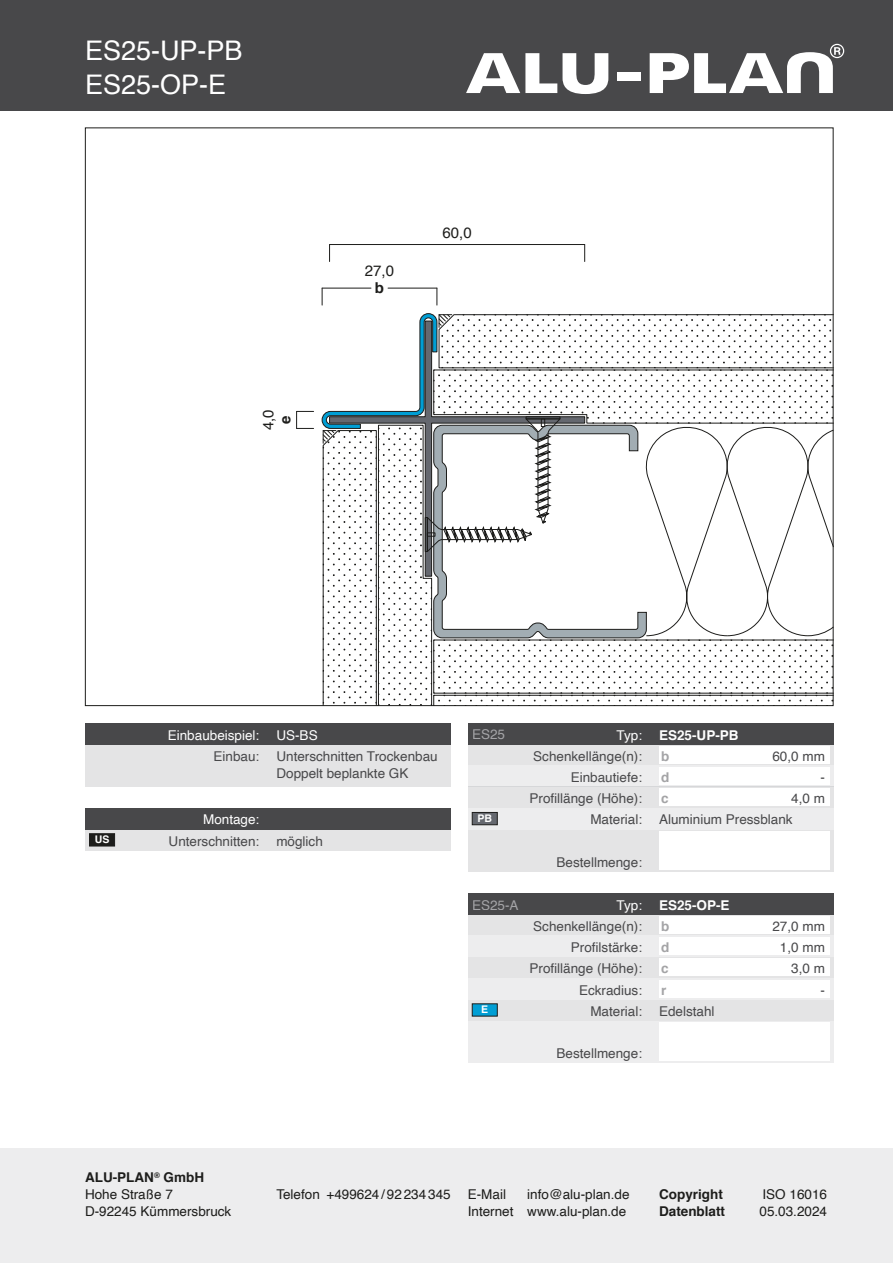
<style>
.page{position:relative;width:893px;height:1263px;background:#fff}
.page>*{position:absolute;margin:0;border:0;box-sizing:border-box;transform-origin:0 0}
.t1{font:27px/34px "Helvetica";color:#fff}
.t2{font:15px "Helvetica";color:#1d1d1b}
.t3{font:700 15px "Helvetica";color:#1d1d1b}
.t4{font:13.5px/17px "Helvetica";color:#48484a}
.t5{font:13.5px/17px "Helvetica";color:#1d1d1b}
.t6{font:13.5px "Helvetica";color:#fff}
.t7{font:700 13.5px "Helvetica";color:#1d1d1b}
.t8{font:700 13.5px "Helvetica";color:#fff}
.t9{font:13.5px "Helvetica";color:#a4a4a7}
.t10{font:700 13.5px "Helvetica";color:#a4a4a6}
.t11{font:700 10.5px "Helvetica";color:#fff}
.s1{font-weight:700}
</style>
<div class="page">
<div style="left:0;top:1148px;width:893px;height:115px;background:#ededee"></div>
<div style="left:0;top:0;width:893px;height:111px;background:#48484a"></div>
<svg style="left:321px;top:313px;width:510px;height:391px"></svg>
<svg style="left:436px;top:289px;width:1px;height:16px"></svg>
<svg style="left:322px;top:289px;width:1px;height:16px"></svg>
<hr style="left:322px;top:288px;width:49px;height:1px;background:#1d1d1b">
<hr style="left:388px;top:288px;width:49px;height:1px;background:#1d1d1b">
<svg style="left:296px;top:411px;width:18px;height:18px"></svg>
<svg style="left:584px;top:245px;width:1px;height:16px"></svg>
<svg style="left:329px;top:244px;width:1px;height:17px"></svg>
<hr style="left:330px;top:244px;width:255px;height:1px;background:#1d1d1b">
<div style="left:85px;top:829px;width:366px;height:21px;background:#e4e4e5"></div>
<div style="left:85px;top:808px;width:366px;height:21px;background:#48484a"></div>
<div style="left:468px;top:1020px;width:365px;height:43px;background:#ededee"></div>
<div style="left:468px;top:829px;width:365px;height:43px;background:#e4e4e5"></div>
<div style="left:659px;top:1023px;width:170px;height:38px;background:#fff"></div>
<div style="left:659px;top:831px;width:170px;height:39px;background:#fff"></div>
<div style="left:468px;top:999px;width:365px;height:21px;background:#e4e4e5"></div>
<div style="left:468px;top:808px;width:365px;height:21px;background:#ededee"></div>
<div style="left:468px;top:914px;width:365px;height:21px;background:#e4e4e5"></div>
<div style="left:468px;top:744px;width:365px;height:21px;background:#e4e4e5"></div>
<svg style="left:468px;top:765px;width:365px;height:43px"></svg>
<svg style="left:468px;top:935px;width:365px;height:64px"></svg>
<div style="left:659px;top:916px;width:170px;height:17px;background:#fff"></div>
<div style="left:659px;top:746px;width:170px;height:17px;background:#fff"></div>
<div style="left:659px;top:938px;width:170px;height:17px;background:#fff"></div>
<div style="left:659px;top:767px;width:170px;height:17px;background:#fff"></div>
<div style="left:659px;top:980px;width:170px;height:17px;background:#fff"></div>
<div style="left:468px;top:893px;width:365px;height:21px;background:#48484a"></div>
<div style="left:468px;top:723px;width:365px;height:21px;background:#48484a"></div>
<div style="left:85px;top:744px;width:366px;height:43px;background:#e4e4e5"></div>
<div style="left:85px;top:723px;width:366px;height:21px;background:#48484a"></div>
<div style="left:89px;top:833px;width:26px;height:13px;background:#1d1d1b;border:1px solid #1d1d1b"></div>
<div style="left:472px;top:1003px;width:25px;height:13px;background:#009ed4"></div>
<div style="left:472px;top:812px;width:25px;height:13px;background:#65686f;border:1px solid #1d1d1b"></div>
<svg style="left:650px;top:44px;width:194px;height:49px"></svg>
<div style="left:617px;top:72px;width:23px;height:9px;background:#fff"></div>
<svg style="left:466px;top:53px;width:142px;height:41px"></svg>
<h1 class="t1" style="left:85px;top:34px;width:159px">ES25-UP-PB<br>ES25-OP-E</h1>
<p class="t2" style="left:257px;top:430px;width:22px;rotate:-90deg">4,0</p>
<p class="t3" style="left:273px;top:424px;width:10px;rotate:-90deg">e</p>
<p class="t2" style="left:365px;top:259px;width:31px">27,0</p>
<p class="t3" style="left:375px;top:275px;width:11px">b</p>
<p class="t2" style="left:442px;top:221px;width:31px">60,0</p>
<p class="t11" style="left:95px;top:831px;width:16px">US</p>
<p class="t9" style="left:472px;top:724px;width:35px">ES25</p>
<p class="t6" style="left:276px;top:724px;width:43px">US-BS</p>
<p class="t6" style="left:168px;top:724px;width:93px">Einbaubeispiel:</p>
<p class="t6" style="left:617px;top:724px;width:27px">Typ:</p>
<p class="t4" style="left:276px;top:748px;width:163px">Unterschnitten Trockenbau<br>Doppelt beplankte GK</p>
<p class="t4" style="left:533px;top:748px;width:110px">Schenkellänge(n):</p>
<p class="t4" style="left:214px;top:748px;width:47px">Einbau:</p>
<p class="t4" style="left:571px;top:769px;width:73px">Einbautiefe:</p>
<p class="t8" style="left:659px;top:724px;width:81px">ES25-UP-PB</p>
<p class="t10" style="left:661px;top:745px;width:10px">b</p>
<p class="t10" style="left:661px;top:766px;width:10px">d</p>
<p class="t4" style="left:772px;top:748px;width:54px">60,0 mm</p>
<p class="t4" style="left:820px;top:769px;width:6px">-</p>
<p class="t4" style="left:529px;top:790px;width:114px">Profillänge (Höhe):</p>
<p class="t10" style="left:661px;top:787px;width:9px">c</p>
<p class="t4" style="left:791px;top:790px;width:35px">4,0 m</p>
<p class="t6" style="left:203px;top:809px;width:58px">Montage:</p>
<p class="t4" style="left:169px;top:833px;width:92px">Unterschnitten:</p>
<p class="t4" style="left:276px;top:833px;width:48px">möglich</p>
<p class="t11" style="left:477px;top:810px;width:16px">PB</p>
<p class="t4" style="left:590px;top:812px;width:53px">Material:</p>
<p class="t4" style="left:659px;top:812px;width:135px">Aluminium Pressblank</p>
<p class="t4" style="left:556px;top:854px;width:87px">Bestellmenge:</p>
<p class="t9" style="left:472px;top:894px;width:48px">ES25-A</p>
<p class="t6" style="left:617px;top:894px;width:27px">Typ:</p>
<p class="t8" style="left:659px;top:894px;width:72px">ES25-OP-E</p>
<p class="t4" style="left:533px;top:918px;width:110px">Schenkellänge(n):</p>
<p class="t10" style="left:661px;top:915px;width:10px">b</p>
<p class="t4" style="left:772px;top:918px;width:54px">27,0 mm</p>
<p class="t4" style="left:571px;top:939px;width:73px">Profilstärke:</p>
<p class="t10" style="left:661px;top:936px;width:10px">d</p>
<p class="t4" style="left:780px;top:939px;width:47px">1,0 mm</p>
<p class="t4" style="left:529px;top:960px;width:114px">Profillänge (Höhe):</p>
<p class="t10" style="left:661px;top:958px;width:9px">c</p>
<p class="t4" style="left:791px;top:960px;width:35px">3,0 m</p>
<p class="t4" style="left:579px;top:982px;width:65px">Eckradius:</p>
<p class="t10" style="left:661px;top:979px;width:7px">r</p>
<p class="t4" style="left:820px;top:982px;width:6px">-</p>
<p class="t11" style="left:481px;top:1001px;width:9px">E</p>
<p class="t4" style="left:590px;top:1003px;width:53px">Material:</p>
<p class="t4" style="left:659px;top:1003px;width:57px">Edelstahl</p>
<p class="t4" style="left:556px;top:1045px;width:87px">Bestellmenge:</p>
<p class="t5" style="left:85px;top:1169px;width:148px"><span class="s1">ALU-PLAN</span><sup>®</sup> <span class="s1">GmbH<br></span>Hohe Straße 7<br>D-92245 Kümmersbruck</p>
<p class="t5" style="left:276px;top:1186px;width:176px">Telefon +499624 /92234345</p>
<p class="t7" style="left:659px;top:1183px;width:65px">Copyright</p>
<p class="t5" style="left:762px;top:1186px;width:66px">ISO 16016</p>
<p class="t7" style="left:659px;top:1200px;width:68px">Datenblatt</p>
<p class="t5" style="left:759px;top:1203px;width:69px">05.03.2024</p>
<p class="t5" style="left:468px;top:1186px;width:163px;text-align:right">info@alu-plan.de<br>Internet www.alu-plan.de</p>
<p class="t5" style="left:468px;top:1186px;width:40px">E-Mail</p>
</div>
